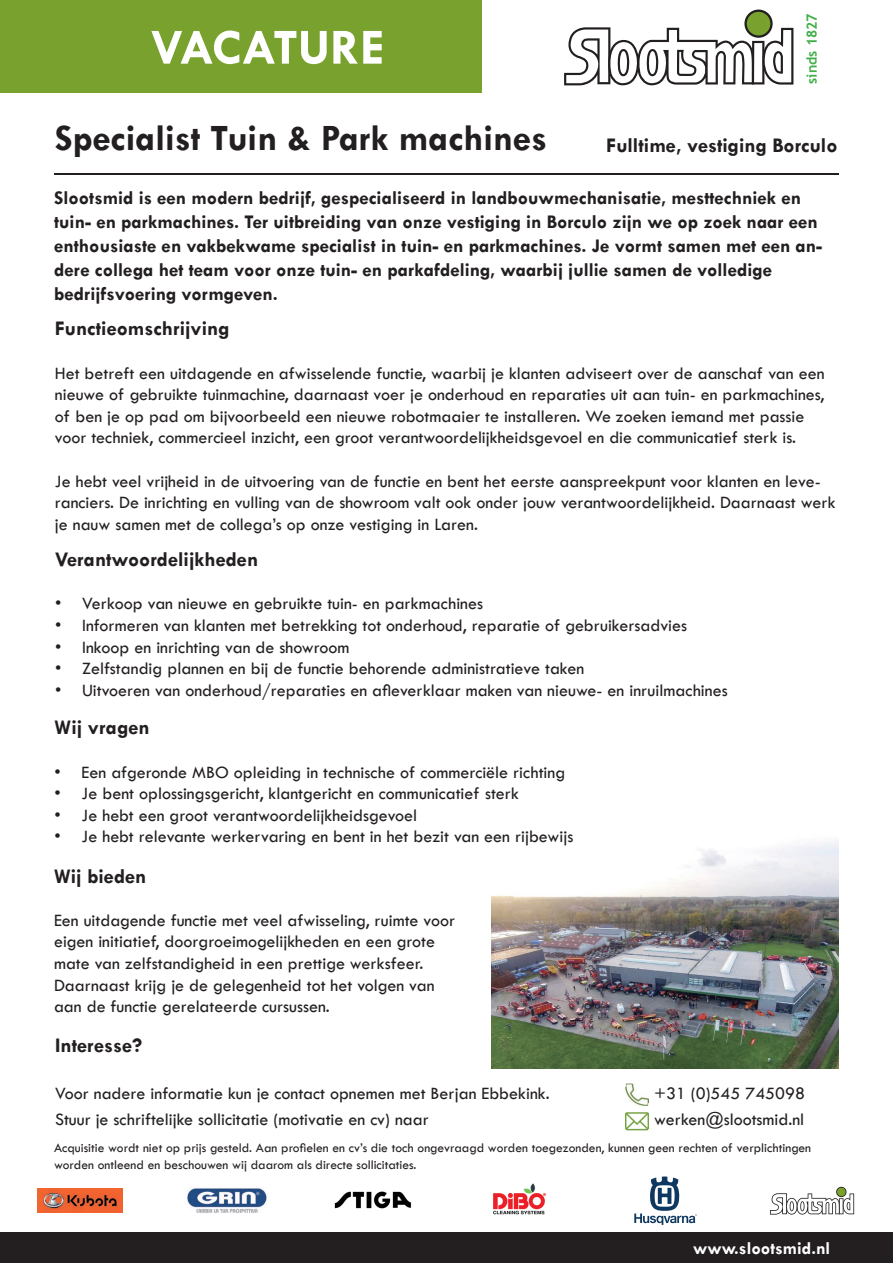
<style>
.page{position:relative;width:893px;height:1263px;background:#fff}
.page>*{position:absolute;margin:0;border:0;box-sizing:border-box;transform-origin:0 0}
.t1{font:700 51px "Tw Cen";color:#fff}
.t2{font:700 37.5px "Tw Cen";color:#231f20}
.t3{font:700 21px "Tw Cen";color:#231f20}
.t4{font:700 19.5px/24px "Tw Cen";color:#231f20}
.t5{font:18px/21.6px "Tw Cen";color:#231f20}
.t6{font:700 18px "Tw Cen";color:#fff}
.t7{font:700 14.1px "Trebuchet MS";color:#40ae49}
.t8{font:13.5px/16.2px "Tw Cen";color:#231f20}
</style>
<div class="page">
<img style="left:492px;top:841px;width:346px;height:228px">
<div style="left:0;top:0;width:482px;height:92px;background:#78a22d"></div>
<div style="left:0;top:1233px;width:893px;height:30px;background:#231f20"></div>
<svg style="left:744px;top:10px;width:29px;height:28px"></svg>
<div style="left:747px;top:12px;width:23px;height:23px;background:#78a22d;border-radius:50%"></div>
<svg style="left:564px;top:27px;width:229px;height:58px"></svg>
<img style="left:626px;top:1083px;width:22px;height:23px">
<img style="left:626px;top:1087px;width:22px;height:16px">
<img style="left:626px;top:1128px;width:22px;height:3px">
<img style="left:626px;top:1112px;width:22px;height:16px">
<hr style="left:54px;top:173px;width:785px;height:2px;background:#231f20">
<img style="left:38px;top:1189px;width:84px;height:23px">
<img style="left:334px;top:1191px;width:78px;height:18px">
<img style="left:187px;top:1188px;width:80px;height:25px">
<svg style="left:634px;top:1176px;width:63px;height:49px"></svg>
<img style="left:493px;top:1183px;width:53px;height:32px">
<div style="left:836px;top:1187px;width:10px;height:10px;background:#9f9d9d;border-radius:50%"></div>
<div style="left:837px;top:1187px;width:9px;height:9px;background:#78a22d;border-radius:50%"></div>
<svg style="left:770px;top:1193px;width:84px;height:21px"></svg>
<h1 class="t1" style="left:151px;top:17px;width:235px">VACATURE</h1>
<p class="t7" style="left:803px;top:84px;width:72px;rotate:-90deg">sinds 1827</p>
<h2 class="t2" style="left:55px;top:116px;width:494px">Specialist Tuin &amp; Park machines</h2>
<p class="t4" style="left:54px;top:186px;width:770px">Slootsmid is een modern bedrijf, gespecialiseerd in landbouwmechanisatie, mesttechniek en tuin- en parkmachines. Ter uitbreiding van onze vestiging in Borculo zijn we op zoek naar een enthousiaste en vakbekwame specialist in tuin- en parkmachines. Je vormt samen met een an&shy;dere collega het team voor onze tuin- en parkafdeling, waarbij jullie samen de volledige bedrijfsvoering vormgeven.</p>
<p class="t3" style="left:606px;top:133px;width:233px">Fulltime, vestiging Borculo</p>
<p class="t3" style="left:55px;top:316px;width:176px">Functieomschrijving</p>
<p class="t5" style="left:55px;top:362px;width:771px">Het betreft een uitdagende en afwisselende functie, waarbij je klanten adviseert over de aanschaf van een nieuwe of gebruikte tuinmachine, daarnaast voer je onderhoud en reparaties uit aan tuin- en parkmachines, of ben je op pad om bijvoorbeeld een nieuwe robotmaaier te installeren. We zoeken iemand met passie voor techniek, commercieel inzicht, een groot verantwoordelijkheidsgevoel en die communicatief sterk is.</p>
<p class="t5" style="left:55px;top:470px;width:782px">Je hebt veel vrijheid in de uitvoering van de functie en bent het eerste aanspreekpunt voor klanten en leve&shy;ranciers. De inrichting en vulling van de showroom valt ook onder jouw verantwoordelijkheid. Daarnaast werk je nauw samen met de collega’s op onze vestiging in Laren.</p>
<p class="t3" style="left:55px;top:547px;width:205px">Verantwoordelijkheden</p>
<p class="t5" style="left:55px;top:593px;width:430px">• Verkoop van nieuwe en gebruikte tuin- en parkmachines</p>
<p class="t5" style="left:55px;top:614px;width:634px">• Informeren van klanten met betrekking tot onderhoud, reparatie of gebruikersadvies</p>
<p class="t5" style="left:55px;top:636px;width:296px">• Inkoop en inrichting van de showroom</p>
<p class="t5" style="left:55px;top:657px;width:531px">• Zelfstandig plannen en bij de functie behorende administratieve taken</p>
<p class="t5" style="left:55px;top:679px;width:674px">• Uitvoeren van onderhoud/reparaties en afleverklaar maken van nieuwe- en inruilmachines</p>
<p class="t3" style="left:55px;top:715px;width:97px">Wij vragen</p>
<p class="t5" style="left:55px;top:761px;width:512px">• Een afgeronde MBO opleiding in technische of commerciële richting</p>
<p class="t5" style="left:55px;top:783px;width:466px">• Je bent oplossingsgericht, klantgericht en communicatief sterk</p>
<p class="t5" style="left:55px;top:804px;width:364px">• Je hebt een groot verantwoordelijkheidsgevoel</p>
<p class="t5" style="left:55px;top:826px;width:520px">• Je hebt relevante werkervaring en bent in het bezit van een rijbewijs</p>
<p class="t3" style="left:54px;top:863px;width:94px">Wij bieden</p>
<p class="t5" style="left:54px;top:909px;width:403px">Een uitdagende functie met veel afwisseling, ruimte voor eigen initiatief, doorgroeimogelijkheden en een grote mate van zelfstandigheid in een prettige werksfeer.<br>Daarnaast krijg je de gelegenheid tot het volgen van aan de functie gerelateerde cursussen.</p>
<p class="t3" style="left:55px;top:1033px;width:89px">Interesse?</p>
<p class="t5" style="left:55px;top:1083px;width:496px">Voor nadere informatie kun je contact opnemen met Berjan Ebbekink.</p>
<p class="t5" style="left:654px;top:1083px;width:152px">+31 (0)545 745098</p>
<p class="t5" style="left:55px;top:1108px;width:375px">Stuur je schriftelijke sollicitatie (motivatie en cv) naar</p>
<p class="t5" style="left:654px;top:1108px;width:152px">werken@slootsmid.nl</p>
<p class="t8" style="left:54px;top:1140px;width:759px">Acquisitie wordt niet op prijs gesteld. Aan profielen en cv’s die toch ongevraagd worden toegezonden, kunnen geen rechten of verplichtingen worden ontleend en beschouwen wij daarom als directe sollicitaties.</p>
<p class="t6" style="left:693px;top:1237px;width:139px">www.slootsmid.nl</p>
</div>
